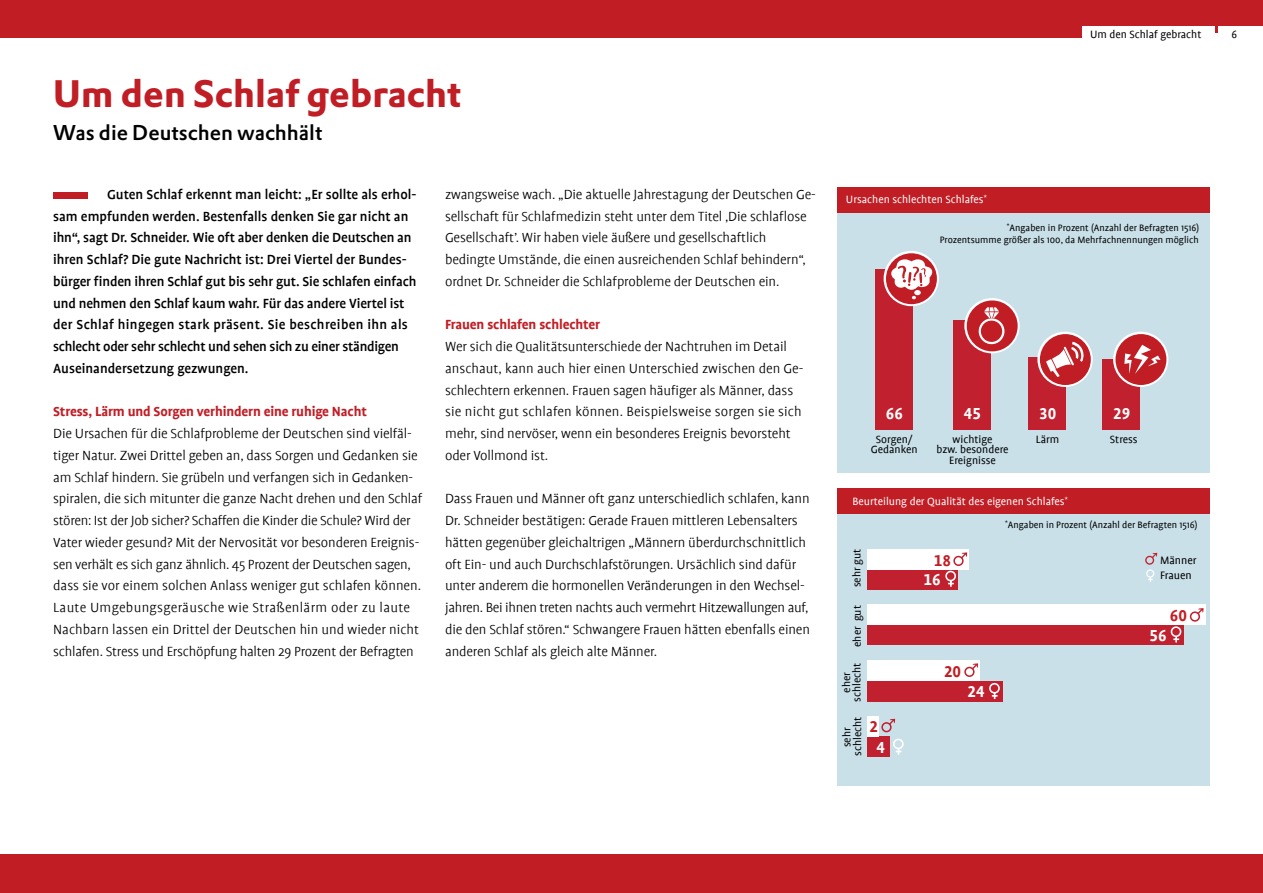
<style>
.page{position:relative;width:1263px;height:893px;background:#fff}
.page>*{position:absolute;margin:0;border:0;box-sizing:border-box;transform-origin:0 0}
.t1{font:700 37.5px "DTL Prokyon T";color:#c11d24}
.t2{font:21px "DTL Prokyon ST Medium";color:#000}
.t3{font:700 18px "Profile NO";color:#fff}
.t4{font:700 18px "Profile NO";color:#c11d24}
.t5{font:300 15px/21.8px "Profile";letter-spacing:-.01em;color:#000}
.t6{font:500 15px/21.8px "Profile";letter-spacing:-.01em;color:#000}
.t7{font:700 15px "Profile";letter-spacing:-.01em;color:#c11d24}
.t8{font:12.15px/15.6px "Profile";color:#000}
.t9{font:12px/10.5px "Profile";color:#000;text-align:center}
.t10{font:12px "Profile";color:#fff}
.t11{font:10.5px/12.1px "Profile";color:#000;text-align:right}
</style>
<div class="page">
<div style="left:53px;top:193px;width:34px;height:6px;background:#c11d24"></div>
<div style="left:0;top:26px;width:1081px;height:12px;background:#c11d24"></div>
<svg style="left:1215px;top:26px;width:3px;height:7px"></svg>
<div style="left:0;top:855px;width:1263px;height:38px;background:#c11d24"></div>
<div style="left:0;top:0;width:1263px;height:26px;background:#c11d24"></div>
<div style="left:838px;top:513px;width:372px;height:273px;background:#c9e0e9"></div>
<div style="left:838px;top:488px;width:372px;height:25px;background:#c11d24"></div>
<div style="left:867px;top:569px;width:91px;height:20px;background:#c1202e"></div>
<div style="left:867px;top:625px;width:316px;height:20px;background:#c1202e"></div>
<div style="left:867px;top:549px;width:102px;height:20px;background:#fff"></div>
<div style="left:867px;top:605px;width:339px;height:20px;background:#fff"></div>
<div style="left:867px;top:681px;width:136px;height:20px;background:#c1202e"></div>
<div style="left:867px;top:736px;width:23px;height:20px;background:#c1202e"></div>
<div style="left:867px;top:661px;width:113px;height:20px;background:#fff"></div>
<div style="left:867px;top:716px;width:12px;height:20px;background:#fff"></div>
<div style="left:881px;top:722px;width:11px;height:10px;border:2px solid #c1202e;border-radius:50%"></div>
<svg style="left:889px;top:719px;width:6px;height:6px"></svg>
<div style="left:964px;top:667px;width:10px;height:10px;border:2px solid #c1202e;border-radius:50%"></div>
<svg style="left:972px;top:663px;width:6px;height:6px"></svg>
<div style="left:1190px;top:611px;width:10px;height:11px;border:2px solid #c1202e;border-radius:50%"></div>
<svg style="left:1198px;top:608px;width:5px;height:6px"></svg>
<div style="left:953px;top:556px;width:10px;height:10px;border:2px solid #c1202e;border-radius:50%"></div>
<svg style="left:961px;top:552px;width:6px;height:6px"></svg>
<svg style="left:893px;top:738px;width:11px;height:17px"></svg>
<svg style="left:989px;top:682px;width:11px;height:18px"></svg>
<svg style="left:1170px;top:626px;width:12px;height:17px"></svg>
<svg style="left:945px;top:570px;width:11px;height:17px"></svg>
<div style="left:837px;top:213px;width:372px;height:259px;background:#c9e0e9"></div>
<div style="left:837px;top:187px;width:372px;height:26px;background:#c11d24"></div>
<div style="left:875px;top:269px;width:38px;height:160px;background:#c1202e"></div>
<div style="left:953px;top:320px;width:38px;height:109px;background:#c1202e"></div>
<div style="left:1028px;top:357px;width:37px;height:72px;background:#c1202e"></div>
<div style="left:1102px;top:359px;width:38px;height:70px;background:#c1202e"></div>
<svg style="left:883px;top:251px;width:56px;height:55px"></svg>
<div style="left:886px;top:253px;width:51px;height:51px;background:#c11d24;border-radius:50%"></div>
<svg style="left:891px;top:258px;width:42px;height:41px"></svg>
<svg style="left:964px;top:298px;width:56px;height:55px"></svg>
<div style="left:967px;top:300px;width:51px;height:51px;background:#c11d24;border-radius:50%"></div>
<svg style="left:979px;top:318px;width:25px;height:26px"></svg>
<div style="left:981px;top:321px;width:21px;height:21px;background:#c11d24;border-radius:50%"></div>
<svg style="left:984px;top:307px;width:15px;height:11px"></svg>
<svg style="left:1037px;top:332px;width:56px;height:55px"></svg>
<div style="left:1040px;top:334px;width:51px;height:51px;background:#c11d24;border-radius:50%"></div>
<svg style="left:1046px;top:342px;width:39px;height:35px"></svg>
<svg style="left:1113px;top:332px;width:55px;height:55px"></svg>
<div style="left:1115px;top:334px;width:51px;height:51px;background:#c11d24;border-radius:50%"></div>
<svg style="left:1124px;top:345px;width:36px;height:29px"></svg>
<div style="left:1145px;top:556px;width:9px;height:9px;border:1px solid #c1202e;border-radius:50%"></div>
<svg style="left:1152px;top:553px;width:5px;height:5px"></svg>
<svg style="left:1146px;top:569px;width:9px;height:13px"></svg>
<h1 class="t1" style="left:53px;top:68px;width:409px">Um den Schlaf gebracht</h1>
<h2 class="t2" style="left:53px;top:118px;width:271px">Was die Deutschen wachhält</h2>
<p class="t6" style="left:53px;top:183px;width:365px;text-indent:54px">Guten Schlaf erkennt man leicht: „Er sollte als erhol&shy;sam empfunden werden. Bestenfalls denken Sie gar nicht an ihn“, sagt Dr. Schneider. Wie oft aber denken die Deutschen an ihren Schlaf? Die gute Nachricht ist: Drei Viertel der Bundes&shy;bürger finden ihren Schlaf gut bis sehr gut. Sie schlafen einfach und nehmen den Schlaf kaum wahr. Für das andere Viertel ist der Schlaf hingegen stark präsent. Sie beschreiben ihn als schlecht oder sehr schlecht und sehen sich zu einer ständigen Auseinandersetzung gezwungen.</p>
<p class="t7" style="left:53px;top:404px;width:315px">Stress, Lärm und Sorgen verhindern eine ruhige Nacht</p>
<p class="t5" style="left:53px;top:423px;width:371px">Die Ursachen für die Schlafprobleme der Deutschen sind vielfäl&shy;tiger Natur. Zwei Drittel geben an, dass Sorgen und Gedanken sie am Schlaf hindern. Sie grübeln und verfangen sich in Gedanken&shy;spiralen, die sich mitunter die ganze Nacht drehen und den Schlaf stören: Ist der Job sicher? Schaffen die Kinder die Schule? Wird der Vater wieder gesund? Mit der Nervosität vor besonderen Ereignis&shy;sen verhält es sich ganz ähnlich. 45 Prozent der Deutschen sagen, dass sie vor einem solchen Anlass weniger gut schlafen können.<br>Laute Umgebungsgeräusche wie Straßenlärm oder zu laute Nachbarn lassen ein Drittel der Deutschen hin und wieder nicht schlafen. Stress und Erschöpfung halten 29 Prozent der Befragten</p>
<p class="t5" style="left:445px;top:184px;width:372px">zwangsweise wach. „Die aktuelle Jahrestagung der Deutschen Ge&shy;sellschaft für Schlafmedizin steht unter dem Titel ,Die schlaflose Gesellschaft’. Wir haben viele äußere und gesellschaftlich bedingte Umstände, die einen ausreichenden Schlaf behindern“, ordnet Dr. Schneider die Schlafprobleme der Deutschen ein.</p>
<p class="t7" style="left:445px;top:317px;width:156px">Frauen schlafen schlechter</p>
<p class="t5" style="left:445px;top:336px;width:360px">Wer sich die Qualitätsunterschiede der Nachtruhen im Detail anschaut, kann auch hier einen Unterschied zwischen den Ge&shy;schlechtern erkennen. Frauen sagen häufiger als Männer, dass sie nicht gut schlafen können. Beispielsweise sorgen sie sich mehr, sind nervöser, wenn ein besonderes Ereignis bevorsteht oder Vollmond ist.</p>
<p class="t5" style="left:445px;top:488px;width:366px">Dass Frauen und Männer oft ganz unterschiedlich schlafen, kann Dr. Schneider bestätigen: Gerade Frauen mittleren Lebensalters hätten gegenüber gleichaltrigen „Männern überdurchschnittlich oft Ein- und auch Durchschlafstörungen. Ursächlich sind dafür unter anderem die hormonellen Veränderungen in den Wechsel&shy;jahren. Bei ihnen treten nachts auch vermehrt Hitzewallungen auf, die den Schlaf stören.“ Schwangere Frauen hätten ebenfalls einen anderen Schlaf als gleich alte Männer.</p>
<p class="t10" style="left:846px;top:193px;width:142px">Ursachen schlechten Schlafes<sup>*</sup></p>
<p class="t9" style="left:1090px;top:29px;width:113px">Um den Schlaf gebracht</p>
<p class="t9" style="left:1231px;top:29px;width:7px">6</p>
<p class="t11" style="left:940px;top:221px;width:261px"><sup>*</sup>Angaben in Prozent (Anzahl der Befragten 1516)<br>Prozentsumme größer als 100, da Mehrfachnennungen möglich</p>
<p class="t3" style="left:886px;top:405px;width:19px">66</p>
<p class="t3" style="left:964px;top:405px;width:19px">45</p>
<p class="t3" style="left:1039px;top:405px;width:19px">30</p>
<p class="t3" style="left:1113px;top:405px;width:19px">29</p>
<p class="t9" style="left:871px;top:434px;width:48px">Sorgen/<br>Gedanken</p>
<p class="t9" style="left:936px;top:434px;width:74px">wichtige<br>bzw. besondere<br>Ereignisse</p>
<p class="t9" style="left:1036px;top:434px;width:25px">Lärm</p>
<p class="t9" style="left:1110px;top:434px;width:29px">Stress</p>
<p class="t10" style="left:852px;top:495px;width:217px">Beurteilung der Qualität des eigenen Schlafes<sup>*</sup></p>
<p class="t9" style="left:852px;top:587px;width:40px;rotate:-90deg">sehr gut</p>
<p class="t9" style="left:852px;top:647px;width:43px;rotate:-90deg">eher gut</p>
<p class="t9" style="left:841px;top:702px;width:41px;rotate:-90deg">eher schlecht</p>
<p class="t9" style="left:842px;top:756px;width:41px;rotate:-90deg">sehr schlecht</p>
<p class="t4" style="left:869px;top:718px;width:10px">2</p>
<p class="t3" style="left:876px;top:739px;width:10px">4</p>
<p class="t4" style="left:934px;top:552px;width:19px">18</p>
<p class="t3" style="left:924px;top:571px;width:19px">16</p>
<p class="t4" style="left:944px;top:663px;width:19px">20</p>
<p class="t3" style="left:967px;top:683px;width:19px">24</p>
<p class="t11" style="left:1005px;top:518px;width:194px"><sup>*</sup>Angaben in Prozent (Anzahl der Befragten 1516)</p>
<p class="t8" style="left:1160px;top:552px;width:38px">Männer<br>Frauen</p>
<p class="t4" style="left:1170px;top:607px;width:19px">60</p>
<p class="t3" style="left:1149px;top:626px;width:19px">56</p>
</div>
